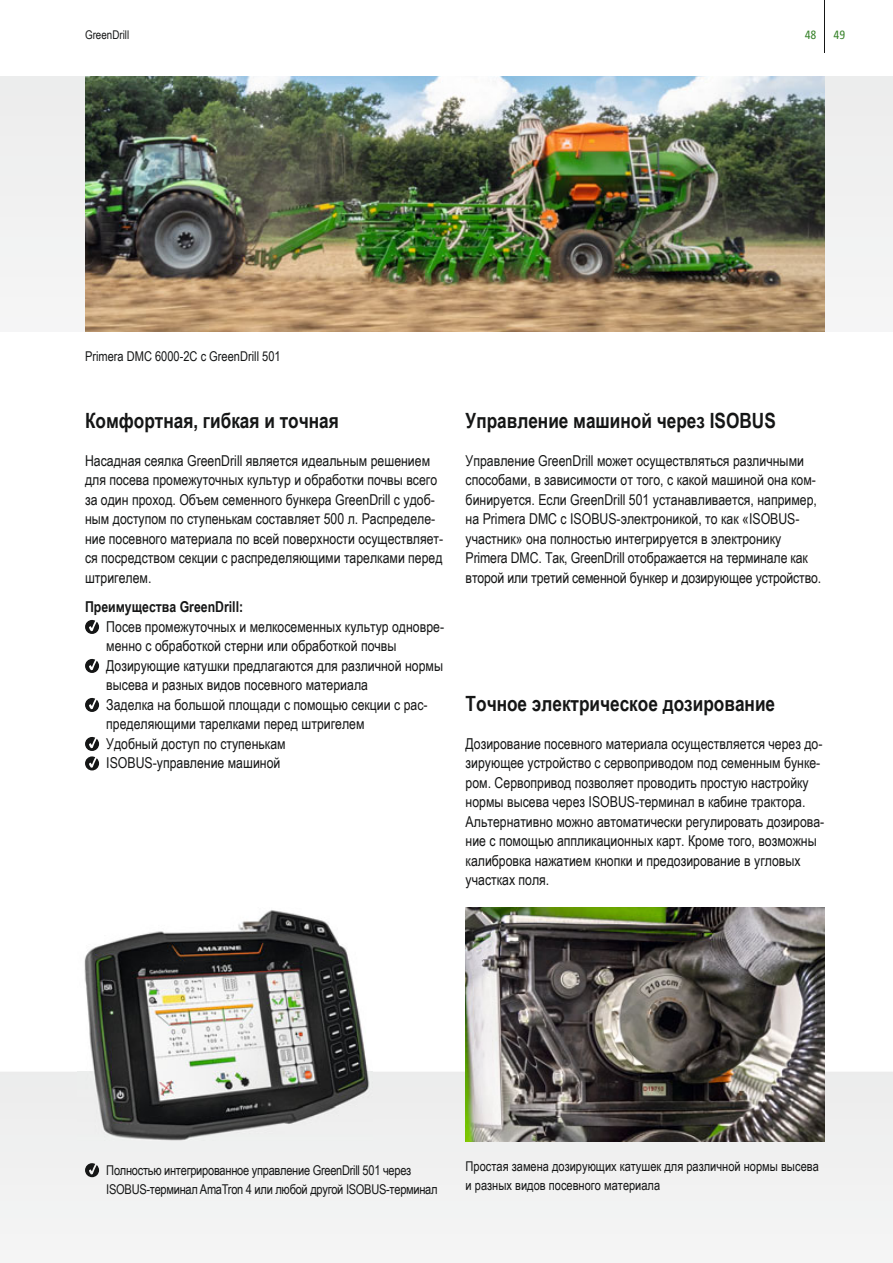
<style>
.page{position:relative;width:893px;height:1263px;background:#fff}
.page>*{position:absolute;margin:0;border:0;box-sizing:border-box;transform-origin:0 0}
.t1{font:700 21px "Arial Narrow";color:#151616}
.t2{font:15px/19.5px "Arial Narrow";color:#151616}
.t3{font:700 15px "Arial Narrow";color:#151616}
.t4{font:13.5px/19.5px "Arial Narrow";color:#151616}
.t5{font:13.5px/19.5px "Arial Narrow";letter-spacing:-.02em;color:#151616}
.t6{font:12px "Arial Narrow";color:#151616}
.t7{font:12px "Camingo Dos Pro S Cd";color:#38832b}
</style>
<div class="page">
<div style="left:0;top:77px;width:893px;height:255px;background:#f1f1f1"></div>
<div style="left:0;top:1071px;width:893px;height:179px;background:#f2f2f2"></div>
<img style="left:78px;top:910px;width:294px;height:231px">
<img style="left:466px;top:908px;width:359px;height:234px">
<img style="left:85px;top:77px;width:740px;height:255px">
<hr style="left:825px;top:0;width:1px;height:53px;background:#151616">
<svg style="left:85px;top:620px;width:14px;height:14px"></svg>
<svg style="left:85px;top:659px;width:14px;height:14px"></svg>
<svg style="left:85px;top:698px;width:14px;height:14px"></svg>
<svg style="left:85px;top:737px;width:14px;height:33px"></svg>
<svg style="left:85px;top:1163px;width:14px;height:14px"></svg>
<p class="t6" style="left:85px;top:27px;width:46px">GreenDrill</p>
<p class="t7" style="left:805px;top:29px;width:13px">48</p>
<p class="t7" style="left:833px;top:29px;width:13px">49</p>
<p class="t4" style="left:85px;top:346px;width:197px">Primera DMC 6000-2C с GreenDrill 501</p>
<h1 class="t1" style="left:85px;top:408px;width:255px">Комфортная, гибкая и точная</h1>
<h1 class="t1" style="left:466px;top:408px;width:312px">Управление машиной через ISOBUS</h1>
<p class="t2" style="left:85px;top:451px;width:360px">Насадная сеялка GreenDrill является идеальным решением для посева промежуточных культур и обработки почвы всего за один проход. Объем семенного бункера GreenDrill с удоб&shy;ным доступом по ступенькам составляет 500 л. Распределе&shy;ние посевного материала по всей поверхности осуществляет&shy;ся посредством секции с распределяющими тарелками перед штригелем.</p>
<p class="t3" style="left:85px;top:598px;width:160px">Преимущества GreenDrill:</p>
<p class="t2" style="left:106px;top:616px;width:339px">Посев промежуточных и мелкосеменных культур одновре&shy;менно с обработкой стерни или обработкой почвы Дозирующие катушки предлагаются для различной нормы высева и разных видов посевного материала<br>Заделка на большой площади с помощью секции с рас&shy;пределяющими тарелками перед штригелем<br>Удобный доступ по ступенькам<br>ISOBUS-управление машиной</p>
<p class="t2" style="left:466px;top:451px;width:357px">Управление GreenDrill может осуществляться различными способами, в зависимости от того, с какой машиной она ком&shy;бинируется. Если GreenDrill 501 устанавливается, например, на Primera DMC с ISOBUS-электроникой, то как «ISOBUS&shy;участник» она полностью интегрируется в электронику Primera DMC. Так, GreenDrill отображается на терминале как второй или третий семенной бункер и дозирующее устройство.</p>
<h1 class="t1" style="left:466px;top:691px;width:311px">Точное электрическое дозирование</h1>
<p class="t2" style="left:466px;top:733px;width:360px">Дозирование посевного материала осуществляется через до&shy;зирующее устройство с сервоприводом под семенным бунке&shy;ром. Сервопривод позволяет проводить простую настройку нормы высева через ISOBUS-терминал в кабине трактора.<br>Альтернативно можно автоматически регулировать дозирова&shy;ние с помощью аппликационных карт. Кроме того, возможны калибровка нажатием кнопки и предозирование в угловых участках поля.</p>
<p class="t5" style="left:106px;top:1160px;width:333px">Полностью интегрированное управление GreenDrill 501 через<br>ISOBUS-терминал AmaTron 4 или любой другой ISOBUS-терминал</p>
<p class="t4" style="left:466px;top:1156px;width:355px">Простая замена дозирующих катушек для различной нормы высева и разных видов посевного материала</p>
</div>
